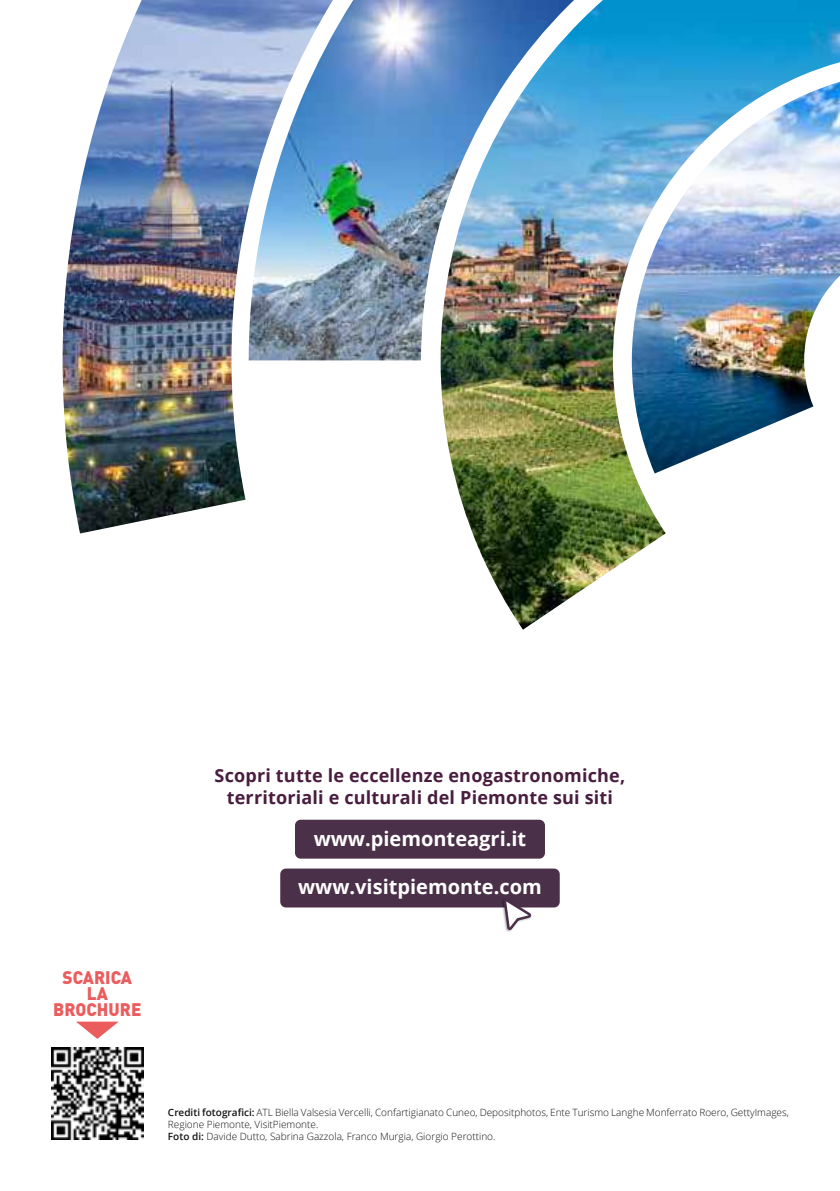
<style>
.page{position:relative;width:840px;height:1191px;background:#fff}
.page>*{position:absolute;margin:0;border:0;box-sizing:border-box;transform-origin:0 0}
.t1{font:700 20px "Open Sans";color:#fff}
.t2{font:700 18px/21.6px "Open Sans";letter-spacing:.01em;color:#491d3f;text-align:center}
.t3{font:900 18px/16px "DIN Pro";color:#eb5c5d;text-align:center;scale:.95 1}
.t4{font:300 10px/12px "Open Sans";color:#131313}
.s1{font-weight:600}
</style>
<div class="page">
<img style="left:440px;top:0;width:399px;height:629px">
<img style="left:333px;top:0;width:240px;height:360px">
<img style="left:63px;top:0;width:270px;height:533px">
<div style="left:295px;top:819px;width:249px;height:39px;background:#4a3048;border-radius:6px"></div>
<div style="left:280px;top:868px;width:279px;height:39px;background:#4a3048;border-radius:6px"></div>
<svg style="left:499px;top:899px;width:42px;height:33px"></svg>
<img style="left:51px;top:1047px;width:92px;height:93px">
<svg style="left:76px;top:1021px;width:43px;height:18px"></svg>
<h2 class="t3" style="left:53px;top:967px;width:94px">SCARICA<br>LA<br>BROCHURE</h2>
<h2 class="t2" style="left:214px;top:764px;width:412px">Scopri tutte le eccellenze enogastronomiche, territoriali e culturali del Piemonte sui siti</h2>
<h1 class="t1" style="left:313px;top:824px;width:214px">www.piemonteagri.it</h1>
<h1 class="t1" style="left:298px;top:873px;width:245px">www.visitpiemonte.com</h1>
<p class="t4" style="left:168px;top:1106px;width:622px"><span class="s1">Crediti fotografici:</span> ATL Biella Valsesia Vercelli, Confartigianato Cuneo, Depositphotos, Ente Turismo Langhe Monferrato Roero, GettyImages,<br>Regione Piemonte, VisitPiemonte.<br><span class="s1">Foto di:</span> Davide Dutto, Sabrina Gazzola, Franco Murgia, Giorgio Perottino.</p>
</div>
